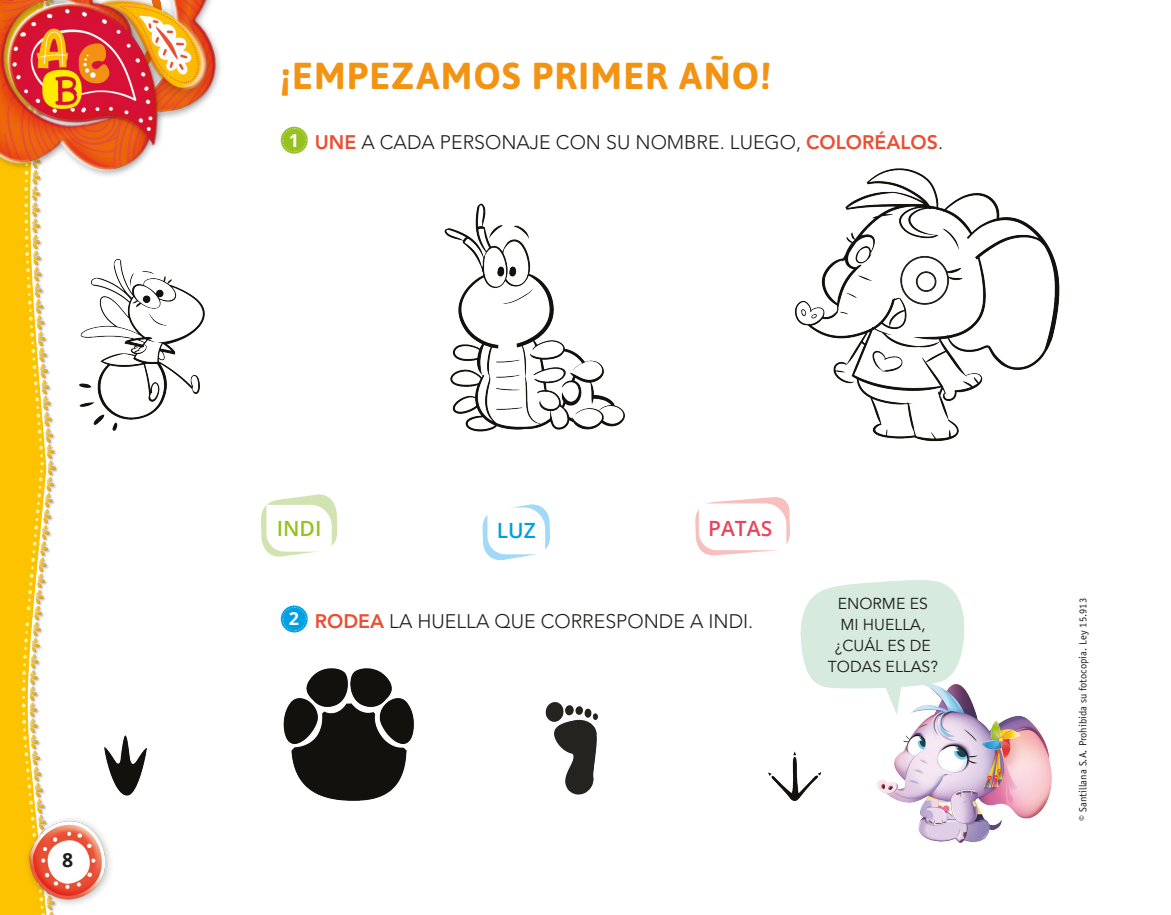
<style>
.page{position:relative;width:1171px;height:915px;background:#fff}
.page>*{position:absolute;margin:0;border:0;box-sizing:border-box;transform-origin:0 0}
._03-TIT__LENGUA{font:700 37.5px "Asap";letter-spacing:.035em;color:#f39313}
.t1{font:600 21px "Open Sans";color:#e9445d}
.t2{font:600 21px "Open Sans";color:#96c11f}
.t3{font:600 21px "Open Sans";color:#009fe3}
._10-CONSIGNA{font:300 19.5px "Avenir LT Std";color:#1d1d1b}
.t4{font:700 19.5px "Open Sans";color:#1d1d1b}
.t5{font:700 18px "Open Sans";color:#fff}
._14-GLOBO{font:15.75px/21px "Avenir LT Std";color:#1d1d1b}
.t6{font:10.5px "Officina Sans Std";color:#1d1d1b}
.s1{font-weight:800;color:#e94f35}
</style>
<div class="page">
<img style="left:0;top:209px;width:58px;height:706px">
<img style="left:16px;top:795px;width:95px;height:119px">
<img style="left:0;top:0;width:220px;height:209px">
<img style="left:62px;top:156px;width:998px;height:286px">
<img style="left:55px;top:655px;width:767px;height:151px">
<svg style="left:797px;top:580px;width:168px;height:135px"></svg>
<img style="left:865px;top:676px;width:187px;height:167px">
<svg style="left:281px;top:127px;width:27px;height:27px"></svg>
<svg style="left:281px;top:127px;width:26px;height:26px"></svg>
<svg style="left:281px;top:605px;width:27px;height:27px"></svg>
<svg style="left:281px;top:606px;width:26px;height:26px"></svg>
<svg style="left:482px;top:504px;width:68px;height:57px"></svg>
<svg style="left:695px;top:497px;width:95px;height:59px"></svg>
<svg style="left:261px;top:494px;width:77px;height:63px"></svg>
<p class="t4" style="left:62px;top:846px;width:13px">8</p>
<p class="_03-TIT__LENGUA" style="left:280px;top:54px;width:492px">¡EMPEZAMOS PRIMER AÑO!</p>
<p class="t5" style="left:289px;top:127px;width:12px">1</p>
<p class="_10-CONSIGNA" style="left:315px;top:131px;width:629px"><span class="s1">UNE</span> A CADA PERSONAJE CON SU NOMBRE. LUEGO, <span class="s1">COLORÉALOS</span>.</p>
<p class="t2" style="left:277px;top:514px;width:46px">INDI</p>
<p class="t3" style="left:496px;top:516px;width:41px">LUZ</p>
<p class="t1" style="left:708px;top:514px;width:66px">PATAS</p>
<p class="t5" style="left:289px;top:606px;width:12px">2</p>
<p class="_10-CONSIGNA" style="left:315px;top:610px;width:440px"><span class="s1">RODEA</span> LA HUELLA QUE CORRESPONDE A INDI.</p>
<p class="_14-GLOBO" style="left:837px;top:593px;width:91px">ENORME ES<br>MI HUELLA,</p>
<p class="_14-GLOBO" style="left:827px;top:635px;width:112px;text-align:center">¿CUÁL ES DE<br>TODAS ELLAS?</p>
<p class="t6" style="left:1076px;top:820px;width:224px;rotate:-90deg">© Santillana S.A. Prohibida su fotocopia. Ley 15.913</p>
</div>
